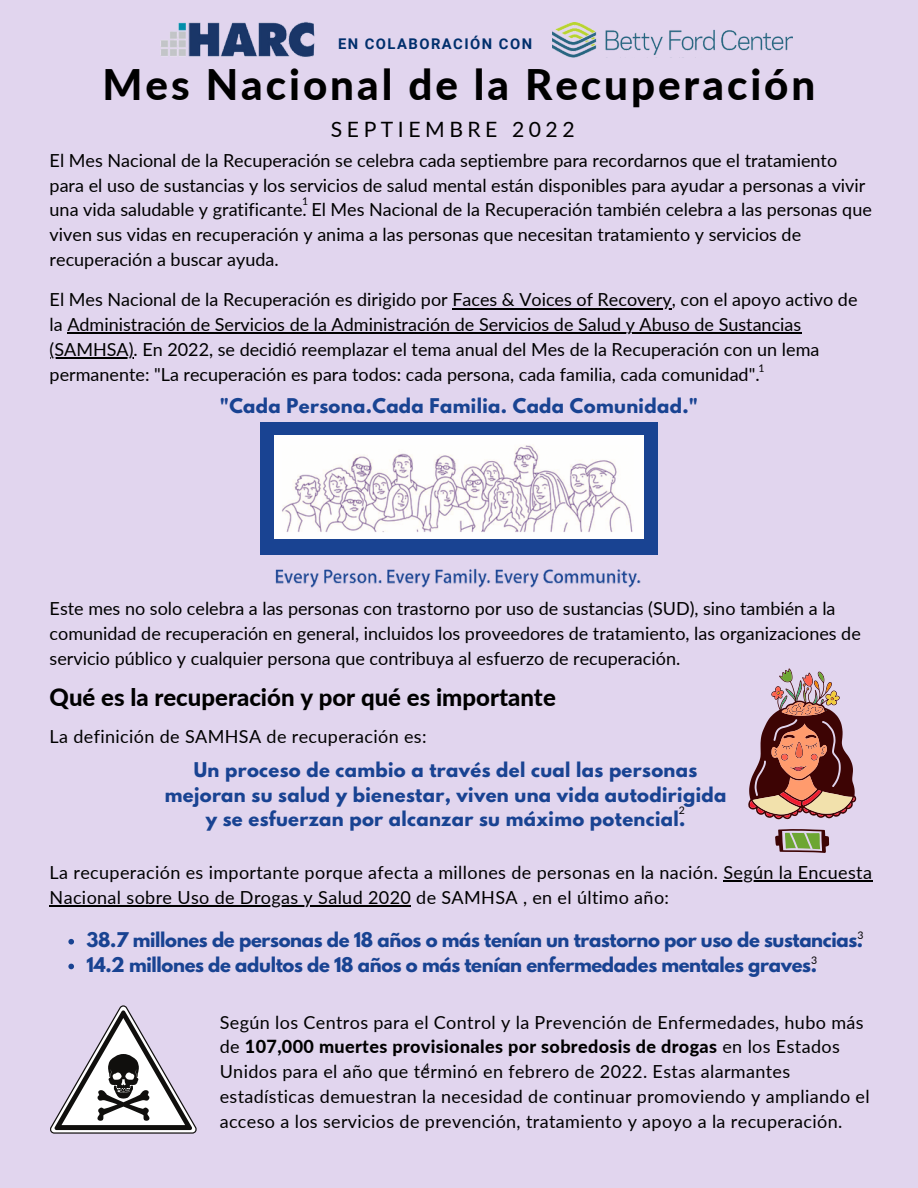
<style>
.page{position:relative;width:918px;height:1188px;background:#e1d5ee}
.page>*{position:absolute;margin:0;border:0;box-sizing:border-box;transform-origin:0 0}
.t1{font:800 42.15px "Lato";letter-spacing:.07em;color:#000}
.t2{font:800 24px "Lato";color:#000}
.t3{font:21.15px "Lato";letter-spacing:.215em;color:#000}
.t4{font:18px/24.8px "Lato";color:#000}
.t5{font:18px/24.8px "Lato";letter-spacing:.02em;color:#000}
.t6{font:700 18px/24.8px "League Spartan";letter-spacing:.02em;color:#194392;text-align:center}
.t7{font:700 18px/24.8px "League Spartan";letter-spacing:-.02em;color:#194392}
.t8{font:700 14.7px "Roboto";letter-spacing:.1em;color:#002f6c}
.t9{font:10.5px "Lato";color:#000}
.s1{font-weight:800}
</style>
<div class="page">
<img style="left:161px;top:22px;width:154px;height:35px">
<hr style="left:452px;top:308px;width:220px;height:1px;background:#000">
<hr style="left:67px;top:333px;width:554px;height:1px;background:#000">
<hr style="left:621px;top:333px;width:180px;height:1px;background:#000">
<hr style="left:50px;top:357px;width:84px;height:2px;background:#000">
<img style="left:275px;top:568px;width:366px;height:20px">
<div style="left:260px;top:422px;width:398px;height:132px;background:#194392"></div>
<img style="left:275px;top:435px;width:369px;height:104px">
<svg style="left:748px;top:668px;width:108px;height:151px"></svg>
<svg style="left:775px;top:829px;width:54px;height:24px"></svg>
<svg style="left:50px;top:1005px;width:147px;height:129px"></svg>
<img style="left:552px;top:22px;width:241px;height:35px">
<hr style="left:723px;top:880px;width:56px;height:1px;background:#000">
<hr style="left:779px;top:880px;width:93px;height:1px;background:#000">
<hr style="left:50px;top:905px;width:361px;height:1px;background:#000">
<svg style="left:68px;top:939px;width:6px;height:6px"></svg>
<svg style="left:68px;top:964px;width:6px;height:5px"></svg>
<p class="t8" style="left:338px;top:35px;width:196px">EN COLABORACIÓN CON</p>
<h1 class="t1" style="left:103px;top:58px;width:714px">Mes Nacional de la Recuperación</h1>
<p class="t3" style="left:331px;top:116px;width:245px">SEPTIEMBRE 2022</p>
<p class="t4" style="left:50px;top:148px;width:824px">El Mes Nacional de la Recuperación se celebra cada septiembre para recordarnos que el tratamiento para el uso de sustancias y los servicios de salud mental están disponibles para ayudar a personas a vivir una vida saludable y gratificante. El Mes Nacional de la Recuperación también celebra a las personas que viven sus vidas en recuperación y anima a las personas que necesitan tratamiento y servicios de recuperación a buscar ayuda.</p>
<p class="t4" style="left:50px;top:287px;width:809px">El Mes Nacional de la Recuperación es dirigido por Faces &amp; Voices of Recovery, con el apoyo activo de la Administración de Servicios de la Administración de Servicios de Salud y Abuso de Sustancias (SAMHSA). En 2022, se decidió reemplazar el tema anual del Mes de la Recuperación con un lema permanente: "La recuperación es para todos: cada persona, cada familia, cada comunidad".</p>
<p class="t9" style="left:302px;top:195px;width:8px">1</p>
<p class="t9" style="left:758px;top:362px;width:8px">1</p>
<p class="t6" style="left:220px;top:396px;width:480px">"Cada Persona.Cada Familia. Cada Comunidad."</p>
<p class="t4" style="left:50px;top:596px;width:813px">Este mes no solo celebra a las personas con trastorno por uso de sustancias (SUD), sino también a la comunidad de recuperación en general, incluidos los proveedores de tratamiento, las organizaciones de servicio público y cualquier persona que contribuya al esfuerzo de recuperación.</p>
<h2 class="t2" style="left:50px;top:682px;width:508px">Qué es la recuperación y por qué es importante</h2>
<p class="t5" style="left:50px;top:724px;width:378px">La definición de SAMHSA de recuperación es:</p>
<p class="t6" style="left:165px;top:760px;width:563px">Un proceso de cambio a través del cual las personas mejoran su salud y bienestar, viven una vida autodirigida y se esfuerzan por alcanzar su máximo potencial.</p>
<p class="t9" style="left:679px;top:804px;width:8px">2</p>
<p class="t5" style="left:50px;top:860px;width:824px">La recuperación es importante porque afecta a millones de personas en la nación. Según la Encuesta<br>Nacional sobre Uso de Drogas y Salud 2020 de SAMHSA , en el último año:</p>
<p class="t7" style="left:87px;top:929px;width:778px">38.7 millones de personas de 18 años o más tenían un trastorno por uso de sustancias.<br>14.2 millones de adultos de 18 años o más tenían enfermedades mentales graves.</p>
<p class="t5" style="left:220px;top:1009px;width:652px">Según los Centros para el Control y la Prevención de Enfermedades, hubo más de <span class="s1">107,000 muertes provisionales por sobredosis de drogas</span> en los Estados Unidos para el año que terminó en febrero de 2022. Estas alarmantes estadísticas demuestran la necesidad de continuar promoviendo y ampliando el acceso a los servicios de prevención, tratamiento y apoyo a la recuperación.</p>
<p class="t9" style="left:858px;top:929px;width:8px">3</p>
<p class="t9" style="left:811px;top:954px;width:8px">3</p>
<p class="t9" style="left:423px;top:1061px;width:8px">4</p>
</div>
